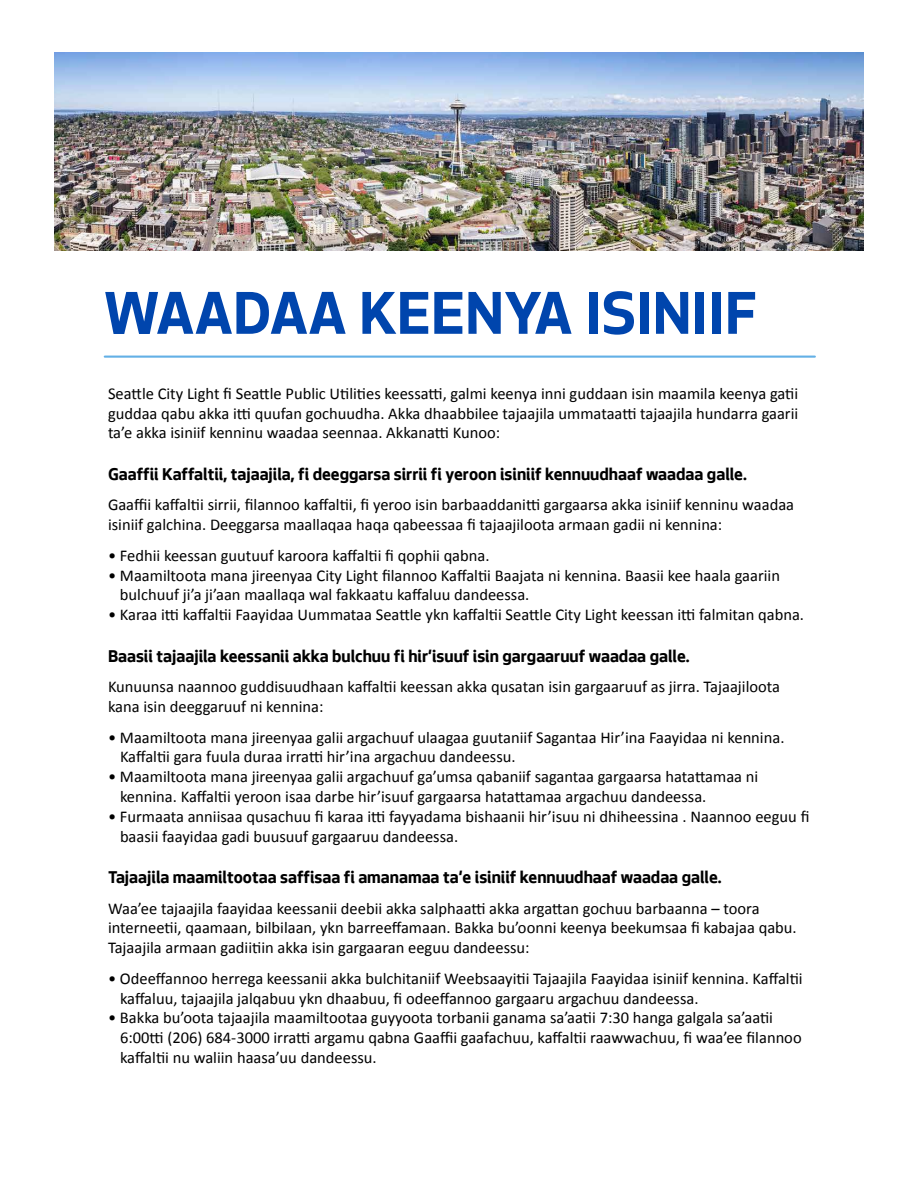
<style>
.page{position:relative;width:918px;height:1188px;background:#fff}
.page>*{position:absolute;margin:0;border:0;box-sizing:border-box;transform-origin:0 0}
.t1{font:700 63px "Seattle Text";color:#0045ad}
.t2{font:700 18px "Seattle Text";color:#000}
.t3{font:16.5px/19.8px "Calibri";color:#000}
</style>
<div class="page">
<img style="left:54px;top:52px;width:810px;height:199px">
<hr style="left:105px;top:356px;width:710px;height:2px;background:#63b0e6">
<h1 class="t1" style="left:104px;top:270px;width:655px">WAADAA KEENYA ISINIIF</h1>
<p class="t3" style="left:108px;top:383px;width:692px;text-align:justify">Seattle City Light fi Seattle Public Utilities keessatti, galmi keenya inni guddaan isin maamila keenya gatii guddaa qabu akka itti quufan gochuudha. Akka dhaabbilee tajaajila ummataatti tajaajila hundarra gaarii ta’e akka isiniif kenninu waadaa seennaa. Akkanatti Kunoo:</p>
<p class="t2" style="left:108px;top:461px;width:640px">Gaaffii Kaffaltii, tajaajila, fi deeggarsa sirrii fi yeroon isiniif kennuudhaaf waadaa galle.</p>
<p class="t3" style="left:108px;top:495px;width:688px">Gaaffii kaffaltii sirrii, filannoo kaffaltii, fi yeroo isin barbaaddanitti gargaarsa akka isiniif kenninu waadaa isiniif galchina. Deeggarsa maallaqaa haqa qabeessaa fi tajaajiloota armaan gadii ni kennina:</p>
<p class="t3" style="left:108px;top:545px;width:383px">• Fedhii keessan guutuuf karoora kaffaltii fi qophii qabna.</p>
<p class="t3" style="left:120px;top:565px;width:662px;text-indent:-12px">• Maamiltoota mana jireenyaa City Light filannoo Kaffaltii Baajata ni kennina. Baasii kee haala gaariin bulchuuf ji’a ji’aan maallaqa wal fakkaatu kaffaluu dandeessa.</p>
<p class="t3" style="left:108px;top:604px;width:698px">• Karaa itti kaffaltii Faayidaa Uummataa Seattle ykn kaffaltii Seattle City Light keessan itti falmitan qabna.</p>
<p class="t2" style="left:108px;top:643px;width:583px">Baasii tajaajila keessanii akka bulchuu fi hir’isuuf isin gargaaruuf waadaa galle.</p>
<p class="t3" style="left:108px;top:676px;width:674px">Kunuunsa naannoo guddisuudhaan kaffaltii keessan akka qusatan isin gargaaruuf as jirra. Tajaajiloota kana isin deeggaruuf ni kennina:</p>
<p class="t3" style="left:120px;top:727px;width:666px;text-indent:-12px">• Maamiltoota mana jireenyaa galii argachuuf ulaagaa guutaniif Sagantaa Hir’ina Faayidaa ni kennina.<br>Kaffaltii gara fuula duraa irratti hir’ina argachuu dandeessu.</p>
<p class="t3" style="left:120px;top:766px;width:640px;text-indent:-12px">• Maamiltoota mana jireenyaa galii argachuuf ga’umsa qabaniif sagantaa gargaarsa hatattamaa ni kennina. Kaffaltii yeroon isaa darbe hir’isuuf gargaarsa hatattamaa argachuu dandeessa.</p>
<p class="t3" style="left:120px;top:806px;width:691px;text-indent:-12px">• Furmaata anniisaa qusachuu fi karaa itti fayyadama bishaanii hir’isuu ni dhiheessina . Naannoo eeguu fi baasii faayidaa gadi buusuuf gargaaruu dandeessa.</p>
<p class="t2" style="left:108px;top:865px;width:615px">Tajaajila maamiltootaa saffisaa fi amanamaa ta’e isiniif kennuudhaaf waadaa galle.</p>
<p class="t3" style="left:108px;top:898px;width:690px">Waa’ee tajaajila faayidaa keessanii deebii akka salphaatti akka argattan gochuu barbaanna – toora interneetii, qaamaan, bilbilaan, ykn barreeffamaan. Bakka bu’oonni keenya beekumsaa fi kabajaa qabu.<br>Tajaajila armaan gadiitiin akka isin gargaaran eeguu dandeessu:</p>
<p class="t3" style="left:120px;top:968px;width:684px;text-indent:-12px">• Odeeffannoo herrega keessanii akka bulchitaniif Weebsaayitii Tajaajila Faayidaa isiniif kennina. Kaffaltii kaffaluu, tajaajila jalqabuu ykn dhaabuu, fi odeeffannoo gargaaru argachuu dandeessa.</p>
<p class="t3" style="left:120px;top:1008px;width:683px;text-indent:-12px">• Bakka bu’oota tajaajila maamiltootaa guyyoota torbanii ganama sa’aatii 7:30 hanga galgala sa’aatii<br>6:00tti (206) 684-3000 irratti argamu qabna Gaaffii gaafachuu, kaffaltii raawwachuu, fi waa’ee filannoo kaffaltii nu waliin haasa’uu dandeessu.</p>
</div>
